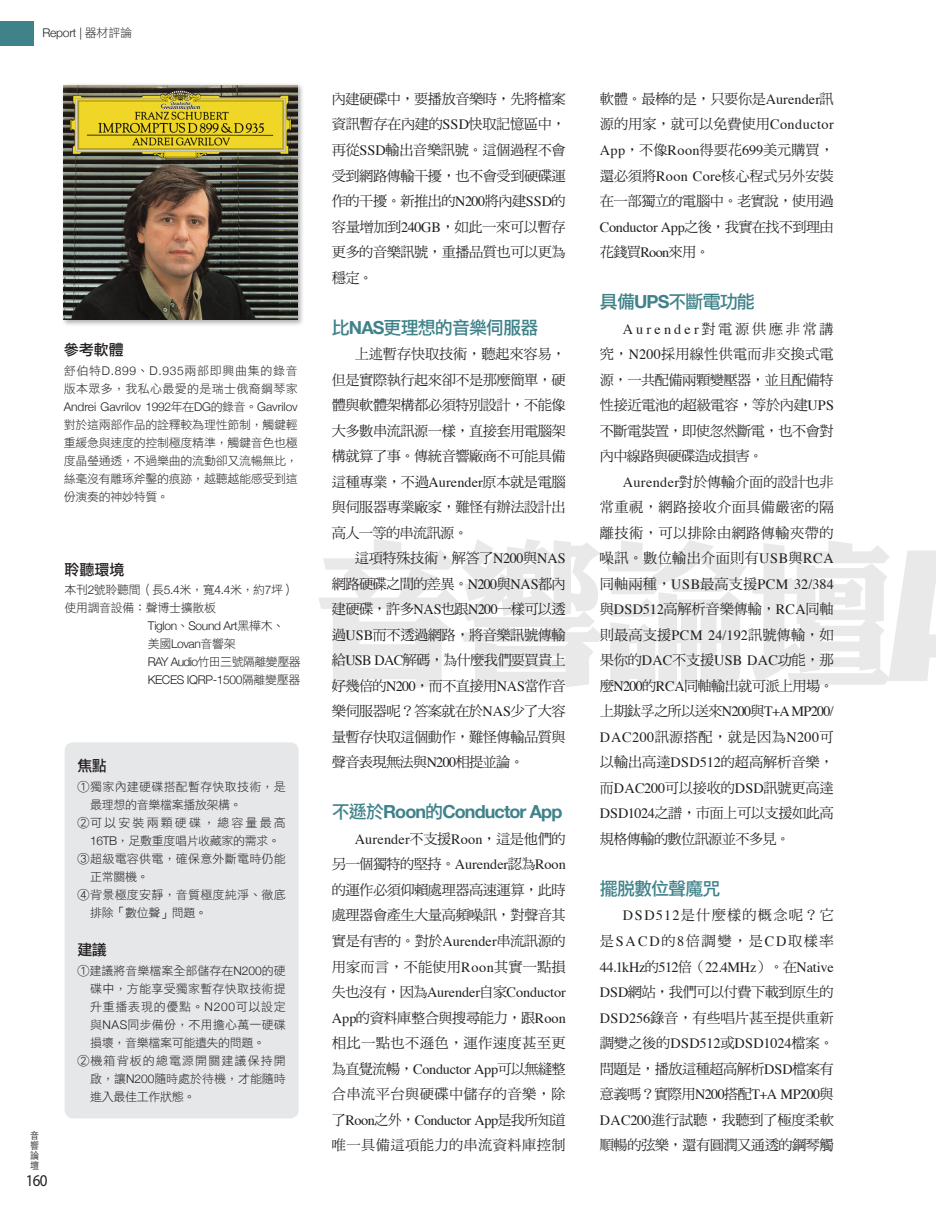
<style>
.page{position:relative;width:936px;height:1212px;background:#fff}
.page>*{position:absolute;margin:0;border:0;box-sizing:border-box;transform-origin:0 0}
.t1{font:157.5px "DF Li King Hei Std W8";color:#231f20;scale:.94 1}
.內標{font:18px "DF Li Hei Std W5";letter-spacing:-.05em;color:#3f828a}
.內標-2{font:700 18px "Helvetica Neue";letter-spacing:-.05em;color:#3f828a}
.t2{font:16.5px "Myriad Pro";color:#231f20;scale:.91 1}
.t3{font:15px "DF Li Hei Std W5";color:#231f20}
.內文{font:14.25px/25.5px "DF Ming Std W5";letter-spacing:-.035em;color:#231f20;text-align:justify}
.t4{font:12px/18px "DF Li Hei Std W3";letter-spacing:-.025em;color:#231f20;text-align:justify}
.t5{font:12px/18px "DF Li Hei Std W3";letter-spacing:.02em;color:#231f20}
.t6{font:300 12px "Helvetica Neue";letter-spacing:-.03em;color:#231f20}
.t7{font:12px/18px "DF Li Hei Std W3";letter-spacing:.065em;color:#231f20;text-align:center}
.t8{font:12px "DF Li Hei Std W3";letter-spacing:-.05em;color:#231f20}
.t9{font:300 9.9px/10.2px "ST Heiti TC";color:#231f20;text-align:justify;scale:.91 1}
.s1{font-family:"DF Li Hei Std W3";font-weight:400}
.s2{font-family:"Helvetica Neue";font-weight:300}
.s3{font-family:"Times"}
.s4{font-family:"Helvetica Neue";font-weight:700}
.s5{font-family:"DF Li Hei Std W5";font-weight:400}
</style>
<div class="page">
<div style="left:65px;top:742px;width:233px;height:376px;background:#e6e7e9;border-radius:9px"></div>
<div style="left:61px;top:82px;width:243px;height:245px;background:#231f20;opacity:.35"></div>
<img style="left:64px;top:85px;width:234px;height:235px">
<div style="left:0;top:21px;width:33px;height:24px;background:#3f828a"></div>
<p class="t6" style="left:43px;top:23px;width:91px">Report | <span class="s1">器材評論</span></p>
<p class="t3" style="left:64px;top:342px;width:61px">參考軟體</p>
<p class="t4" style="left:64px;top:361px;width:235px">舒伯特<span class="s2">D.899</span>、<span class="s2">D.935</span>兩部即興曲集的錄音版本眾多，我私心最愛的是瑞士俄裔鋼琴家<span class="s2">Andrei Gavrilov 1992</span>年在<span class="s2">DG</span>的錄音。<span class="s2">Gavrilov</span>對於這兩部作品的詮釋較為理性節制，觸鍵輕重緩急與速度的控制極度精準，觸鍵音色也極度晶瑩通透，不過樂曲的流動卻又流暢無比，絲毫沒有雕琢斧鑿的痕跡，越聽越能感受到這份演奏的神妙特質。</p>
<p class="t3" style="left:64px;top:561px;width:61px">聆聽環境</p>
<p class="t4" style="left:64px;top:581px;width:232px">本刊<span class="s2">2</span>號聆聽間（長<span class="s2">5.4</span>米，寬<span class="s2">4.4</span>米，約<span class="s2">7</span>坪）</p>
<p class="t4" style="left:64px;top:599px;width:153px">使用調音設備：聲博士擴散板</p>
<p class="t6" style="left:148px;top:616px;width:138px">Tiglon<span class="s1">、</span>Sound Art<span class="s1">黑樺木、</span></p>
<p class="t4" style="left:148px;top:635px;width:90px">美國<span class="s2">Lovan</span>音響架</p>
<p class="t8" style="left:148px;top:656px;width:154px"><span class="s2">RAY Audio</span>竹田三號隔離變壓器</p>
<p class="t6" style="left:148px;top:670px;width:154px">KECES IQRP-1500<span class="s1">隔離變壓器</span></p>
<p class="t9" style="left:30px;top:1129px;width:11px">音響論壇</p>
<p class="t2" style="left:26px;top:1170px;width:25px">160</p>
<p class="t3" style="left:77px;top:757px;width:31px">焦點</p>
<p class="t5" style="left:90px;top:777px;width:197px;text-indent:-13px">①獨家內建硬碟搭配暫存快取技術，是最理想的音樂檔案播放架構。</p>
<p class="t7" style="left:77px;top:813px;width:210px">②可以安裝兩顆硬碟，總容量最高<br><span class="s2">16TB</span>，足敷重度唱片收藏家的需求。</p>
<p class="t5" style="left:90px;top:849px;width:197px;text-indent:-13px">③超級電容供電，確保意外斷電時仍能正常關機。</p>
<p class="t5" style="left:90px;top:885px;width:197px;text-indent:-13px">④背景極度安靜，音質極度純淨、徹底排除「數位聲」問題。</p>
<p class="t3" style="left:77px;top:942px;width:31px">建議</p>
<p class="t4" style="left:90px;top:961px;width:197px;text-indent:-13px">①建議將音樂檔案全部儲存在<span class="s2">N200</span>的硬碟中，方能享受獨家暫存快取技術提升重播表現的優點。<span class="s2">N200</span>可以設定與<span class="s2">NAS</span>同步備份，不用擔心萬一硬碟損壞，音樂檔案可能遺失的問題。</p>
<p class="t4" style="left:90px;top:1051px;width:197px;text-indent:-13px">②機箱背板的總電源開關建議保持開啟，讓<span class="s2">N200</span>隨時處於待機，才能隨時進入最佳工作狀態。</p>
<p class="內文" style="left:332px;top:86px;width:235px">內建硬碟中，要播放音樂時，先將檔案資訊暫存在內建的<span class="s3">SSD</span>快取記憶區中，再從<span class="s3">SSD</span>輸出音樂訊號。這個過程不會受到網路傳輸干擾，也不會受到硬碟運作的干擾。新推出的<span class="s3">N200</span>將內建<span class="s3">SSD</span>的容量增加到<span class="s3">240GB</span>，如此一來可以暫存更多的音樂訊號，重播品質也可以更為穩定。</p>
<p class="內標" style="left:332px;top:317px;width:208px">比<span class="s4">NAS</span>更理想的音樂伺服器</p>
<p class="內文" style="left:332px;top:341px;width:235px;text-indent:23px">上述暫存快取技術，聽起來容易，但是實際執行起來卻不是那麼簡單，硬體與軟體架構都必須特別設計，不能像大多數串流訊源一樣，直接套用電腦架構就算了事。傳統音響廠商不可能具備這種專業，不過<span class="s3">Aurender</span>原本就是電腦與伺服器專業廠家，難怪有辦法設計出高人一等的串流訊源。</p>
<p class="內文" style="left:332px;top:545px;width:235px;text-indent:23px">這項特殊技術，解答了<span class="s3">N200</span>與<span class="s3">NAS</span>網路硬碟之間的差異。<span class="s3">N200</span>與<span class="s3">NAS</span>都內建硬碟，許多<span class="s3">NAS</span>也跟<span class="s3">N200</span>一樣可以透過<span class="s3">USB</span>而不透過網路，將音樂訊號傳輸給<span class="s3">USB DAC</span>解碼，為什麼我們要買貴上好幾倍的<span class="s3">N200</span>，而不直接用<span class="s3">NAS</span>當作音樂伺服器呢？答案就在於<span class="s3">NAS</span>少了大容量暫存快取這個動作，難怪傳輸品質與聲音表現無法與<span class="s3">N200</span>相提並論。</p>
<p class="內標-2" style="left:332px;top:798px;width:232px"><span class="s5">不遜於</span>Roon<span class="s5">的</span>Conductor App</p>
<p class="內文" style="left:332px;top:826px;width:235px;text-indent:23px"><span class="s3">Aurender</span>不支援<span class="s3">Roon</span>，這是他們的另一個獨特的堅持。<span class="s3">Aurender</span>認為<span class="s3">Roon</span>的運作必須仰賴處理器高速運算，此時處理器會產生大量高頻噪訊，對聲音其實是有害的。對於<span class="s3">Aurender</span>串流訊源的用家而言，不能使用<span class="s3">Roon</span>其實一點損失也沒有，因為<span class="s3">Aurender</span>自家<span class="s3">Conductor App</span>的資料庫整合與搜尋能力，跟<span class="s3">Roon</span>相比一點也不遜色，運作速度甚至更為直覺流暢，<span class="s3">Conductor App</span>可以無縫整合串流平台與硬碟中儲存的音樂，除了<span class="s3">Roon</span>之外，<span class="s3">Conductor App</span>是我所知道唯一具備這項能力的串流資料庫控制</p>
<p class="內文" style="left:600px;top:86px;width:235px">軟體。最棒的是，只要你是<span class="s3">Aurender</span>訊源的用家，就可以免費使用<span class="s3">Conductor App</span>，不像<span class="s3">Roon</span>得要花<span class="s3">699</span>美元購買，還必須將<span class="s3">Roon Core</span>核心程式另外安裝在一部獨立的電腦中。老實說，使用過<span class="s3">Conductor App</span>之後，我實在找不到理由花錢買<span class="s3">Roon</span>來用。</p>
<p class="內標" style="left:600px;top:292px;width:156px">具備<span class="s4">UPS</span>不斷電功能</p>
<p class="內文" style="left:600px;top:315px;width:235px;text-indent:23px"><span class="s3">Aurender</span>對電源供應非常講究，<span class="s3">N200</span>採用線性供電而非交換式電源，一共配備兩顆變壓器，並且配備特性接近電池的超級電容，等於內建<span class="s3">UPS</span>不斷電裝置，即使忽然斷電，也不會對內中線路與硬碟造成損害。</p>
<p class="內文" style="left:600px;top:469px;width:235px;text-indent:23px"><span class="s3">Aurender</span>對於傳輸介面的設計也非常重視，網路接收介面具備嚴密的隔離技術，可以排除由網路傳輸夾帶的噪訊。數位輸出介面則有<span class="s3">USB</span>與<span class="s3">RCA</span>同軸兩種，<span class="s3">USB</span>最高支援<span class="s3">PCM 32/384</span>與<span class="s3">DSD512</span>高解析音樂傳輸，<span class="s3">RCA</span>同軸則最高支援<span class="s3">PCM 24/192</span>訊號傳輸，如果你的<span class="s3">DAC</span>不支援<span class="s3">USB DAC</span>功能，那麼<span class="s3">N200</span>的<span class="s3">RCA</span>同軸輸出就可派上用場。上期鈦孚之所以送來<span class="s3">N200</span>與<span class="s3">T+A MP200/ DAC200</span>訊源搭配，就是因為<span class="s3">N200</span>可以輸出高達<span class="s3">DSD512</span>的超高解析音樂，而<span class="s3">DAC200</span>可以接收的<span class="s3">DSD</span>訊號更高達<span class="s3">DSD1024</span>之譜，市面上可以支援如此高規格傳輸的數位訊源並不多見。</p>
<p class="內標" style="left:600px;top:879px;width:122px">擺脫數位聲魔咒</p>
<p class="內文" style="left:600px;top:902px;width:235px;text-indent:23px"><span class="s3">DSD512</span>是什麼樣的概念呢？它是<span class="s3">SACD</span>的<span class="s3">8</span>倍調變，是<span class="s3">CD</span>取樣率<span class="s3">44.1kHz</span>的<span class="s3">512</span>倍（<span class="s3">22.4MHz</span>）。在<span class="s3">Native DSD</span>網站，我們可以付費下載到原生的<span class="s3">DSD256</span>錄音，有些唱片甚至提供重新調變之後的<span class="s3">DSD512</span>或<span class="s3">DSD1024</span>檔案。問題是，播放這種超高解析<span class="s3">DSD</span>檔案有意義嗎？實際用<span class="s3">N200</span>搭配<span class="s3">T+A MP200</span>與<span class="s3">DAC200</span>進行試聽，我聽到了極度柔軟順暢的弦樂，還有圓潤又通透的鋼琴觸</p>
<h1 class="t1" style="left:314px;top:529px;width:617px">音響論壇</h1>
</div>
